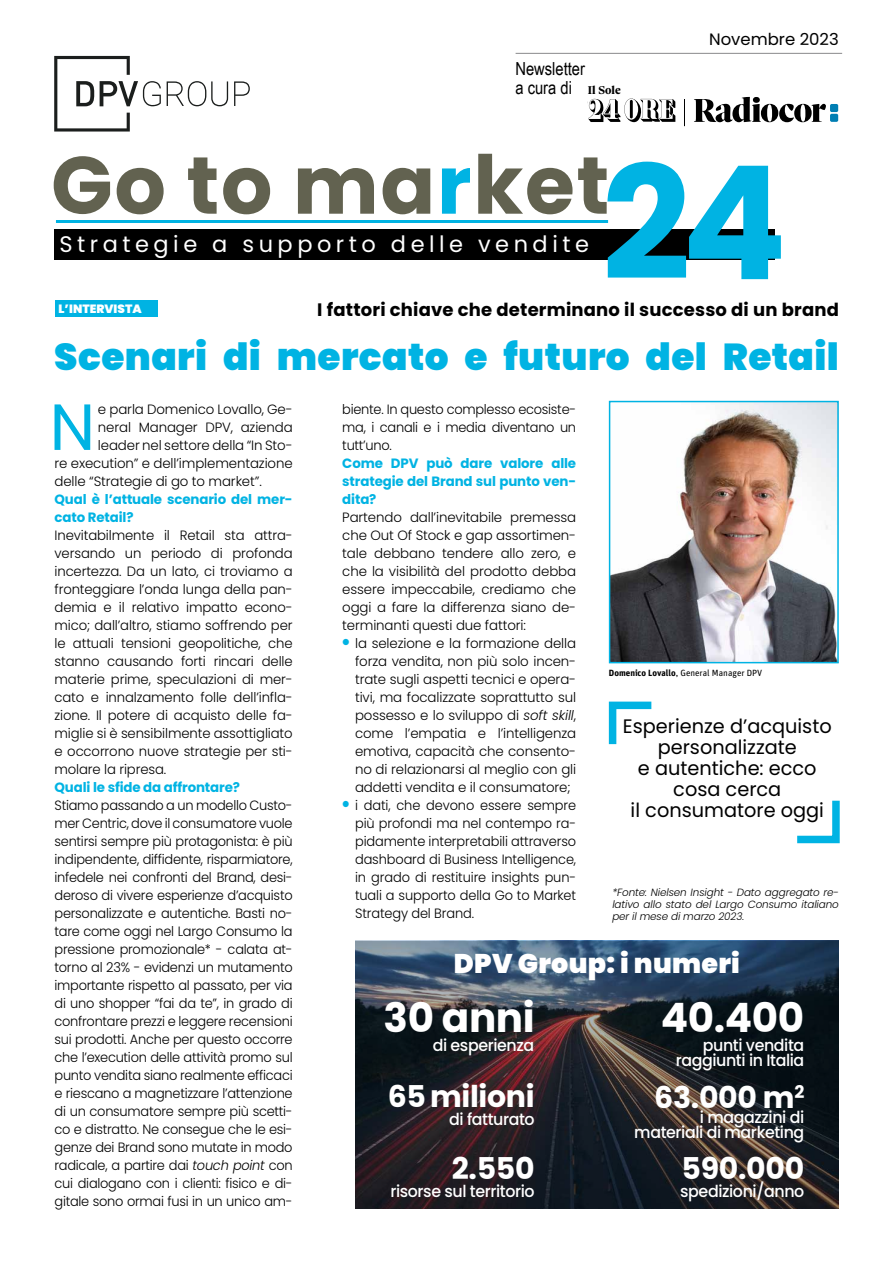
<style>
.page{position:relative;width:893px;height:1263px;background:#fff}
.page>*{position:absolute;margin:0;border:0;box-sizing:border-box;transform-origin:0 0}
.t1{font:700 157.5px "Poppins";color:#00b3e3}
.t2{font:700 81px "Poppins";letter-spacing:.02em;color:#626250}
.t3{font:65.1px "Poppins";color:#00b3e3}
.t4{font:700 40.5px "Poppins";letter-spacing:-.01em;color:#fff}
.t5{font:900 37.5px "Poppins";letter-spacing:.01em;color:#00b3e3}
.t6{font:700 30px "Poppins";letter-spacing:-.01em;color:#fff}
.t7{font:900 27px "Poppins";letter-spacing:.01em;color:#fff}
.t8{font:22.5px "Poppins";letter-spacing:.2em;color:#fff}
.t9{font:19.5px/21px "Poppins";color:#000;text-align:center}
.t10{font:700 18px "Poppins";letter-spacing:.01em;color:#000}
.t11{font:18px/19.5px "Arial Narrow";color:#000}
.t12{font:500 16.5px/15px "Poppins";letter-spacing:-.025em;color:#fff;text-align:right;scale:.96 1}
.t13{font:16.5px "Poppins";color:#000}
.t14{font:300 13.5px/18px "Poppins";letter-spacing:-.01em;color:#000;text-align:justify}
.t15{font:300 13.5px/18px "Poppins";letter-spacing:-.01em;color:#000;text-align:justify;scale:.96 1}
.t16{font:700 13.5px/18px "Poppins";letter-spacing:-.01em;color:#00b3e3}
.t17{font:900 12px "Poppins";color:#fff}
.t18{font:700 12px "Sole Serif Headline";color:#000}
.t19{font:italic 300 10.5px/12px "Poppins";letter-spacing:-.01em;color:#000;text-align:justify}
.t20{font:9px "Unit";color:#000}
.s1{color:#00b3e3}
.s2{font-style:italic}
.s3{font-family:"Unit";font-weight:900;font-size:18px;color:#00b3e3}
.s4{font-weight:700}
</style>
<div class="page">
<div style="left:55px;top:300px;width:103px;height:16px;background:#00b3e3"></div>
<img style="left:612px;top:404px;width:224px;height:256px">
<div style="left:609px;top:401px;width:230px;height:262px;border:2px solid #00b3e3"></div>
<svg style="left:608px;top:701px;width:44px;height:44px"></svg>
<svg style="left:797px;top:800px;width:43px;height:44px"></svg>
<hr style="left:56px;top:220px;width:552px;height:3px;background:#00b3e3">
<div style="left:54px;top:230px;width:721px;height:30px;background:#000"></div>
<svg style="left:54px;top:56px;width:107px;height:76px"></svg>
<svg style="left:167px;top:81px;width:61px;height:25px"></svg>
<svg style="left:234px;top:81px;width:16px;height:25px"></svg>
<hr style="left:516px;top:53px;width:326px;height:1px;background:#898a8c">
<svg style="left:694px;top:97px;width:132px;height:25px"></svg>
<div style="left:830px;top:104px;width:8px;height:8px;background:#007eb3;border-radius:2px"></div>
<div style="left:830px;top:114px;width:8px;height:8px;background:#007eb3;border-radius:2px"></div>
<svg style="left:588px;top:98px;width:87px;height:24px"></svg>
<svg style="left:684px;top:99px;width:1px;height:27px"></svg>
<img style="left:355px;top:941px;width:484px;height:268px">
<h3 class="t11" style="left:515px;top:58px;width:71px">Newsletter a cura di</h3>
<p class="t18" style="left:588px;top:84px;width:35px">Il Sole</p>
<p class="t13" style="left:709px;top:30px;width:131px">Novembre 2023</p>
<h2 class="t2" style="left:51px;top:138px;width:560px">Go to ma<span class="s1">r</span>ket</h2>
<h3 class="t8" style="left:59px;top:231px;width:531px">Strategie a supporto delle vendite</h3>
<h1 class="t1" style="left:602px;top:133px;width:187px">24</h1>
<p class="t17" style="left:59px;top:302px;width:85px">L’INTERVISTA</p>
<h3 class="t10" style="left:317px;top:299px;width:523px">I fattori chiave che determinano il successo di un brand</h3>
<h3 class="t5" style="left:54px;top:335px;width:786px">Scenari di mercato e futuro del Retail</h3>
<h3 class="t3" style="left:50px;top:389px;width:47px">N</h3>
<p class="t14" style="left:98px;top:400px;width:196px">e parla Domenico Lovallo, Ge-</p>
<p class="t14" style="left:98px;top:418px;width:196px">neral Manager DPV, azienda</p>
<p class="t14" style="left:98px;top:436px;width:196px">leader nel settore della “In Sto-</p>
<p class="t14" style="left:55px;top:454px;width:240px">re execution” e dell’implementazione</p>
<p class="t14" style="left:55px;top:472px;width:209px">delle “Strategie di go to market”.</p>
<p class="t16" style="left:55px;top:490px;width:240px">Qual è l’attuale scenario del mer&shy;cato Retail?</p>
<p class="t14" style="left:55px;top:526px;width:240px">Inevitabilmente il Retail sta attra&shy;versando un periodo di profonda incertezza. Da un lato, ci troviamo a fronteggiare l’onda lunga della pan&shy;demia e il relativo impatto econo&shy;mico; dall’altro, stiamo soffrendo per le attuali tensioni geopolitiche, che stanno causando forti rincari delle materie prime, speculazioni di mer&shy;cato e innalzamento folle dell’infla&shy;zione. Il potere di acquisto delle fa&shy;miglie si è sensibilmente assottigliato e occorrono nuove strategie per sti&shy;molare la ripresa.</p>
<p class="t16" style="left:55px;top:778px;width:187px">Quali le sfide da affrontare?</p>
<p class="t15" style="left:55px;top:796px;width:250px">Stiamo passando a un modello Custo&shy;mer Centric, dove il consumatore vuole sentirsi sempre più protagonista: è più indipendente, diffidente, risparmiatore, infedele nei confronti del Brand, desi&shy;deroso di vivere esperienze d’acquisto personalizzate e autentiche. Basti no&shy;tare come oggi nel Largo Consumo la pressione promozionale* - calata at&shy;torno al 23% - evidenzi un mutamento importante rispetto al passato, per via di uno shopper “fai da te”, in grado di confrontare prezzi e leggere recensioni sui prodotti. Anche per questo occorre che l’execution delle attività promo sul punto vendita siano realmente efficaci e riescano a magnetizzare l’attenzione di un consumatore sempre più scetti&shy;co e distratto. Ne consegue che le esi&shy;genze dei Brand sono mutate in modo radicale, a partire dai <span class="s2">touch point</span> con cui dialogano con i clienti: fisico e di&shy;gitale sono ormai fusi in un unico am-</p>
<p class="t15" style="left:342px;top:400px;width:245px">biente. In questo complesso ecosiste&shy;ma, i canali e i media diventano un tutt’uno.</p>
<p class="t16" style="left:342px;top:454px;width:235px;text-align:justify">Come DPV può dare valore alle strategie del Brand sul punto ven&shy;dita?</p>
<p class="t14" style="left:342px;top:508px;width:235px">Partendo dall’inevitabile premessa che Out Of Stock e gap assortimen&shy;tale debbano tendere allo zero, e che la visibilità del prodotto debba essere impeccabile, crediamo che oggi a fare la differenza siano de&shy;terminanti questi due fattori:</p>
<p class="t14" style="left:355px;top:634px;width:223px;text-indent:-13px"><span class="s3">•</span> la selezione e la formazione della forza vendita, non più solo incen&shy;trate sugli aspetti tecnici e opera&shy;tivi, ma focalizzate soprattutto sul possesso e lo sviluppo di <span class="s2">soft skill</span>, come l’empatia e l’intelligenza emotiva, capacità che consento&shy;no di relazionarsi al meglio con gli addetti vendita e il consumatore;</p>
<p class="t15" style="left:355px;top:796px;width:232px;text-indent:-13px"><span class="s3">•</span> i dati, che devono essere sempre più profondi ma nel contempo ra&shy;pidamente interpretabili attraverso dashboard di Business Intelligence, in grado di restituire insights pun&shy;tuali a supporto della Go to Market Strategy del Brand.</p>
<h3 class="t7" style="left:454px;top:948px;width:288px">DPV Group: i numeri</h3>
<h3 class="t4" style="left:384px;top:995px;width:153px">30 anni</h3>
<p class="t12" style="left:433px;top:1037px;width:107px">di esperienza</p>
<p class="t20" style="left:609px;top:667px;width:155px"><span class="s4">Domenico Lovallo</span>, General Manager DPV</p>
<h3 class="t9" style="left:623px;top:716px;width:210px">Esperienze d’acquisto personalizzate<br>e autentiche: ecco cosa cerca<br>il consumatore oggi</h3>
<p class="t19" style="left:612px;top:886px;width:228px">*Fonte: Nielsen Insight - Dato aggregato re&shy;lativo allo stato del Largo Consumo italiano per il mese di marzo 2023.</p>
<h3 class="t4" style="left:661px;top:995px;width:145px">40.400</h3>
<p class="t12" style="left:676px;top:1037px;width:135px">punti vendita raggiunti in Italia</p>
<h3 class="t6" style="left:388px;top:1079px;width:148px">65 milioni</h3>
<p class="t12" style="left:449px;top:1111px;width:91px">di fatturato</p>
<h3 class="t6" style="left:452px;top:1151px;width:84px">2.550</h3>
<p class="t12" style="left:390px;top:1184px;width:152px">risorse sul territorio</p>
<h3 class="t6" style="left:654px;top:1080px;width:152px">63.000 m<sup>2</sup></h3>
<p class="t12" style="left:634px;top:1110px;width:179px">i magazzini di materiali di marketing</p>
<h3 class="t6" style="left:681px;top:1151px;width:124px">590.000</h3>
<p class="t12" style="left:680px;top:1184px;width:131px">spedizioni/anno</p>
</div>
